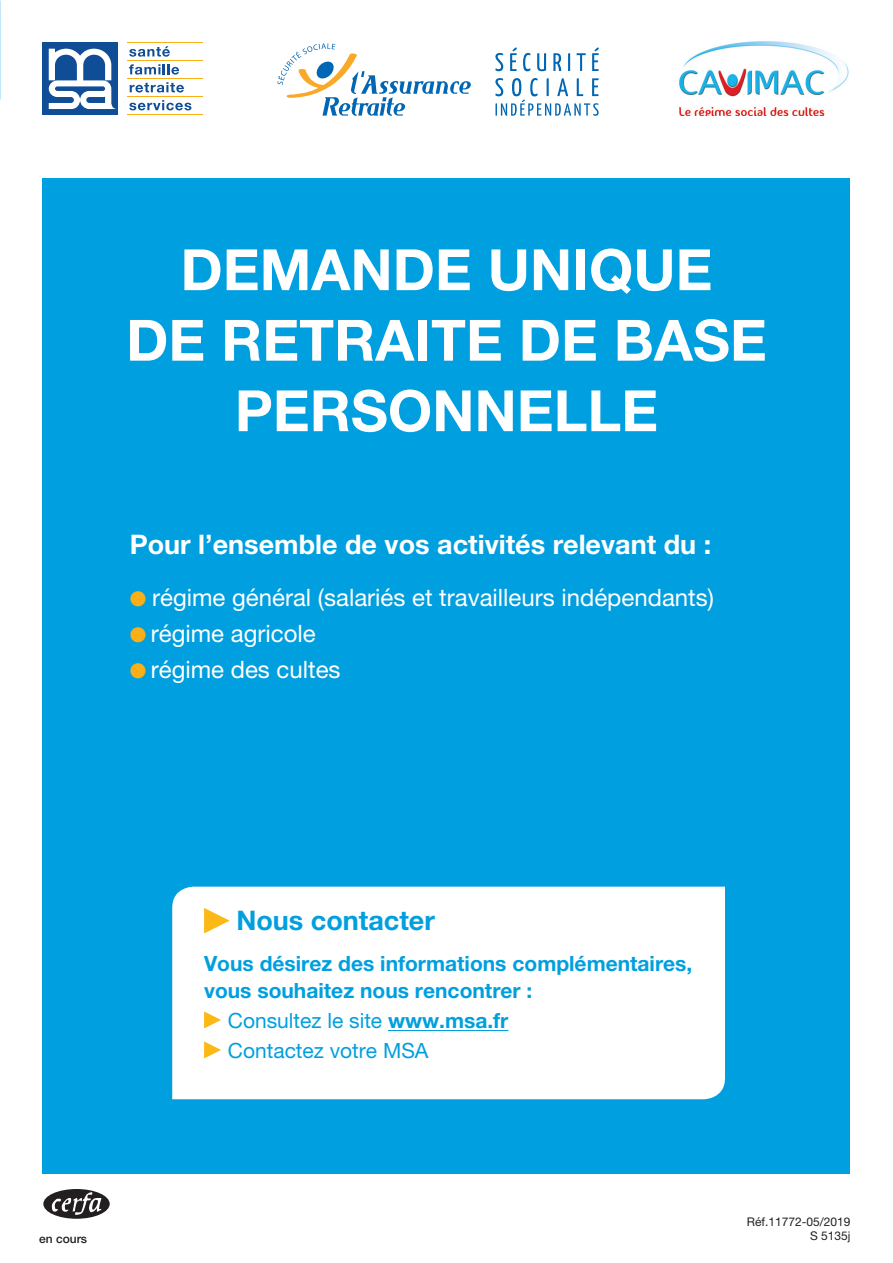
<style>
.page{position:relative;width:893px;height:1263px;background:#fff}
.page>*{position:absolute;margin:0;border:0;box-sizing:border-box;transform-origin:0 0}
.t1{font:700 57px/70.5px "Helvetica Neue LT";color:#fff;text-align:center}
.t2{font:700 27px "Helvetica Neue LT";color:#fff}
.texte_courant{font:700 27px "Helvetica Neue LT";color:#009fdf}
.t3{font:24px "Helvetica Neue LT";color:#fff}
.t4{font:700 21px/27px "Helvetica Neue LT";color:#009fdf}
.t5{font:21px "Helvetica Neue LT";color:#009fdf}
.t6{font:12px "Helvetica Neue LT";color:#231f20}
.t7{font:500 12px "Helvetica Neue LT";color:#231f20}
.s1{color:#faaf18}
.s2{font-weight:700}
</style>
<div class="page">
<div style="left:43px;top:179px;width:807px;height:995px;background:#009fdf"></div>
<div style="left:172px;top:887px;width:553px;height:212px;background:#fff"></div>
<hr style="left:388px;top:1030px;width:120px;height:1px;background:#009fdf">
<svg style="left:204px;top:908px;width:26px;height:25px"></svg>
<svg style="left:204px;top:1011px;width:17px;height:17px"></svg>
<svg style="left:204px;top:1041px;width:17px;height:17px"></svg>
<img style="left:679px;top:41px;width:170px;height:75px">
<svg style="left:129px;top:46px;width:41px;height:11px"></svg>
<svg style="left:129px;top:64px;width:50px;height:11px"></svg>
<svg style="left:130px;top:82px;width:54px;height:10px"></svg>
<svg style="left:129px;top:100px;width:62px;height:10px"></svg>
<hr style="left:128px;top:43px;width:75px;height:1px;background:#faaf18">
<hr style="left:128px;top:60px;width:75px;height:1px;background:#faaf18">
<hr style="left:128px;top:78px;width:75px;height:1px;background:#faaf18">
<hr style="left:128px;top:96px;width:75px;height:1px;background:#faaf18">
<hr style="left:128px;top:114px;width:75px;height:1px;background:#faaf18">
<div style="left:43px;top:43px;width:75px;height:72px;background:#0f4d96"></div>
<svg style="left:49px;top:49px;width:67px;height:60px"></svg>
<svg style="left:277px;top:43px;width:194px;height:73px"></svg>
<svg style="left:495px;top:53px;width:8px;height:18px"></svg>
<svg style="left:510px;top:47px;width:7px;height:24px"></svg>
<svg style="left:523px;top:53px;width:7px;height:18px"></svg>
<svg style="left:537px;top:53px;width:9px;height:18px"></svg>
<svg style="left:553px;top:53px;width:8px;height:18px"></svg>
<svg style="left:568px;top:53px;width:2px;height:18px"></svg>
<svg style="left:577px;top:53px;width:9px;height:18px"></svg>
<svg style="left:592px;top:47px;width:7px;height:24px"></svg>
<svg style="left:495px;top:78px;width:104px;height:38px"></svg>
<div style="left:43px;top:1189px;width:67px;height:30px;background:#231f20;border-radius:50%"></div>
<svg style="left:51px;top:1192px;width:51px;height:23px"></svg>
<p class="t1" style="left:180px;top:233px;width:533px">DEMANDE UNIQUE</p>
<p class="t1" style="left:126px;top:304px;width:642px">DE RETRAITE DE BASE<br>PERSONNELLE</p>
<p class="t2" style="left:130px;top:527px;width:583px">Pour l’ensemble de vos activités relevant du :</p>
<p class="t3" style="left:130px;top:583px;width:586px"><span class="s1">●</span> régime général (salariés et travailleurs indépendants)</p>
<p class="t3" style="left:130px;top:619px;width:187px"><span class="s1">●</span> régime agricole</p>
<p class="t3" style="left:130px;top:655px;width:212px"><span class="s1">●</span> régime des cultes</p>
<p class="t7" style="left:39px;top:1231px;width:50px">en cours</p>
<p class="texte_courant" style="left:236px;top:903px;width:200px">Nous contacter</p>
<p class="t4" style="left:204px;top:949px;width:490px">Vous désirez des informations complémentaires, vous souhaitez nous rencontrer :</p>
<p class="t5" style="left:228px;top:1008px;width:282px">Consultez le site <span class="s2">www.msa.fr</span></p>
<p class="t5" style="left:228px;top:1038px;width:202px">Contactez votre MSA</p>
<p class="t6" style="left:747px;top:1214px;width:105px">Réf.11772-05/2019</p>
<p class="t6" style="left:810px;top:1229px;width:42px">S 5135j</p>
</div>
